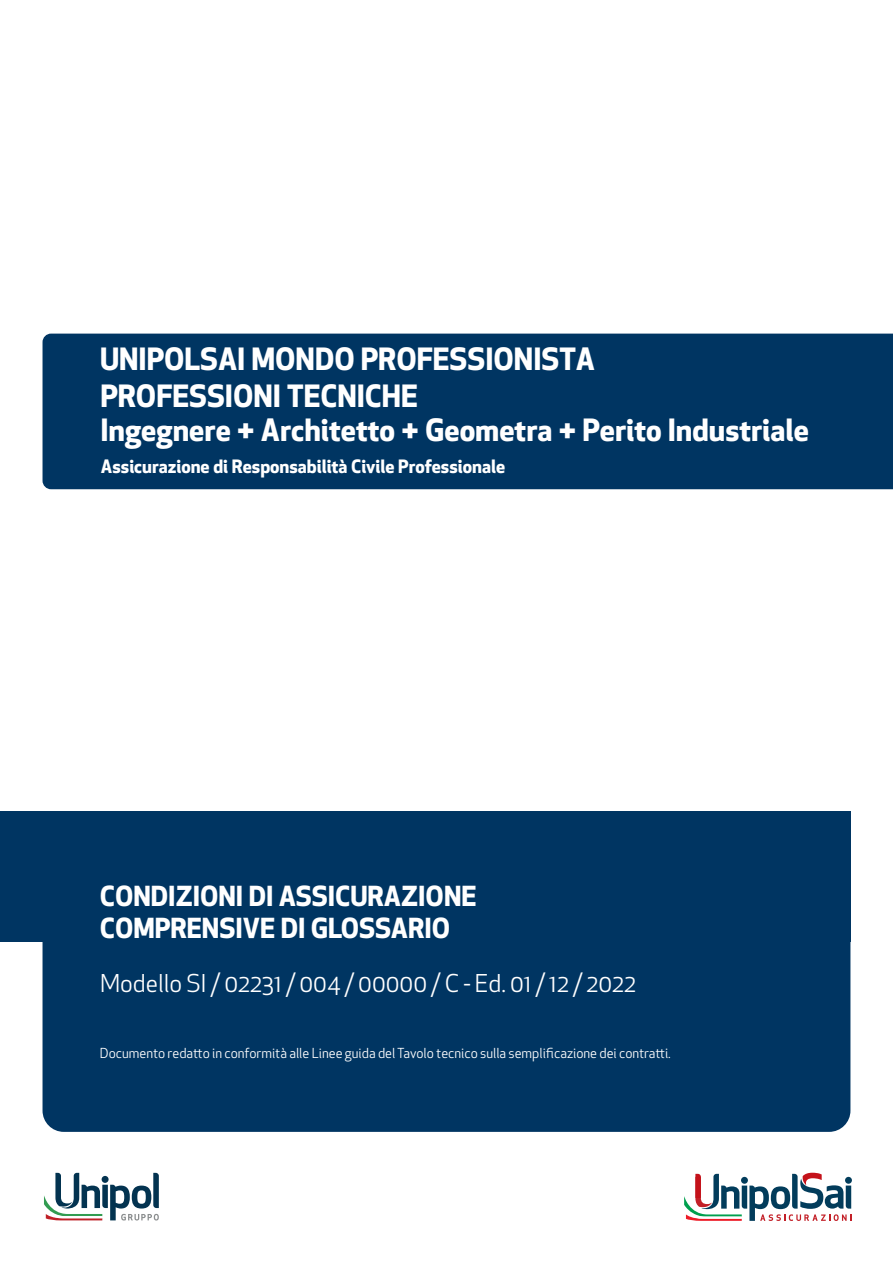
<style>
.page{position:relative;width:893px;height:1263px;background:#fff}
.page>*{position:absolute;margin:0;border:0;box-sizing:border-box;transform-origin:0 0}
.t1{font:700 30px/36.5px "Apex New";color:#fff}
.t2{font:700 27px/32.4px "Apex New";color:#fff}
.t3{font:24px "Apex New";color:#fff}
.t4{font:700 18px "Apex New";color:#fff}
.t5{font:13.5px "Apex New";color:#fff}
</style>
<div class="page">
<div style="left:0;top:811px;width:850px;height:131px;background:#003562"></div>
<div style="left:43px;top:838px;width:807px;height:294px;background:#003562;border-radius:21px"></div>
<div style="left:43px;top:334px;width:850px;height:155px;background:#003562"></div>
<svg style="left:44px;top:1173px;width:115px;height:47px"></svg>
<svg style="left:684px;top:1173px;width:167px;height:48px"></svg>
<p class="t1" style="left:100px;top:340px;width:497px">UNIPOLSAI MONDO PROFESSIONISTA<br>PROFESSIONI TECNICHE</p>
<p class="t1" style="left:100px;top:410px;width:710px">Ingegnere + Architetto + Geometra + Perito Industriale</p>
<p class="t4" style="left:101px;top:454px;width:406px">Assicurazione di Responsabilità Civile Professionale</p>
<p class="t2" style="left:100px;top:878px;width:378px">CONDIZIONI DI ASSICURAZIONE<br>COMPRENSIVE DI GLOSSARIO</p>
<p class="t3" style="left:100px;top:968px;width:537px">Modello SI / 02231 / 004 / 00000 / C - Ed. 01 / 12 / 2022</p>
<p class="t5" style="left:100px;top:1044px;width:572px">Documento redatto in conformità alle Linee guida del Tavolo tecnico sulla semplificazione dei contratti.</p>
</div>
